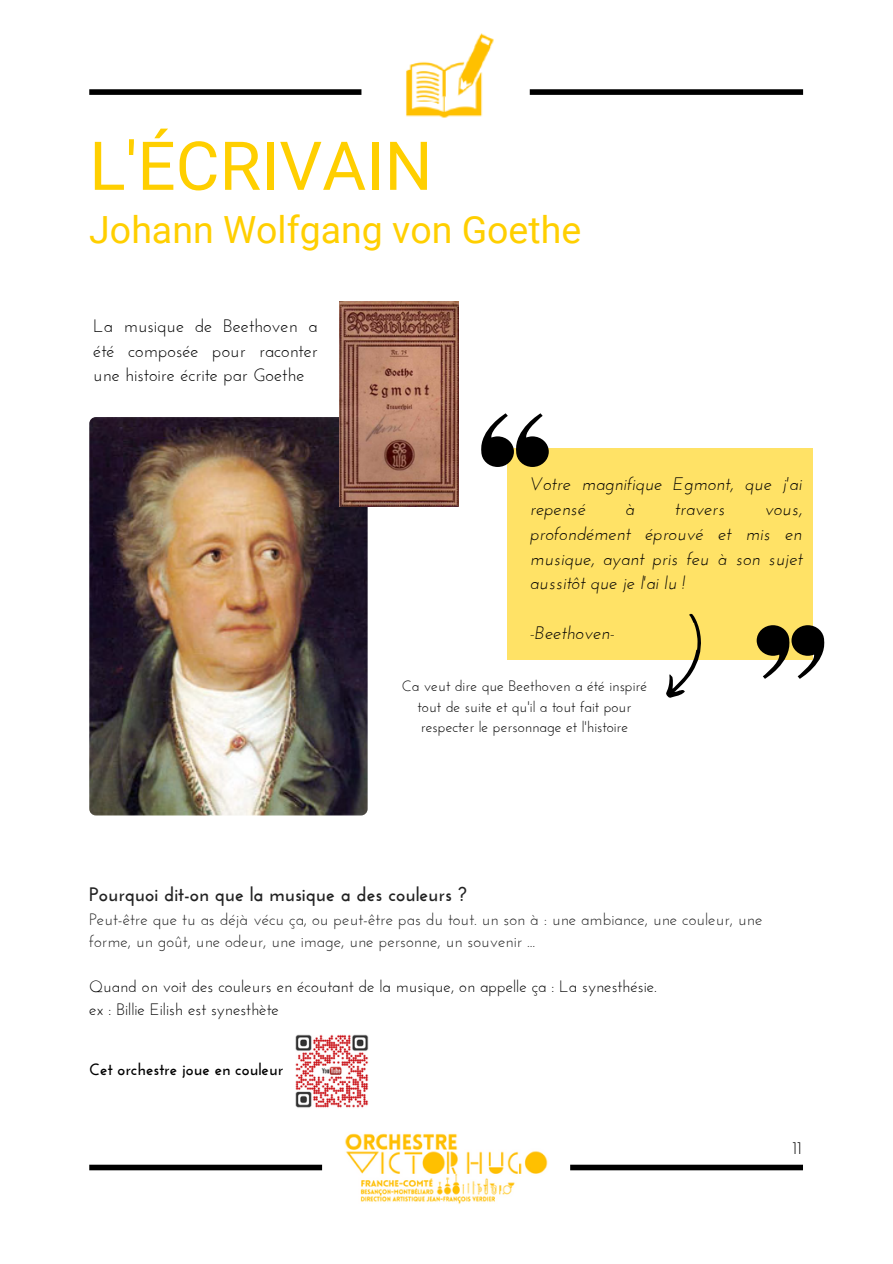
<style>
.page{position:relative;width:893px;height:1264px;background:#fff}
.page>*{position:absolute;margin:0;border:0;box-sizing:border-box;transform-origin:0 0}
.t1{font:67.5px "Roboto";color:#ffcf00}
.t2{font:37.5px "Roboto";color:#ffcf00}
.t3{font:700 19.5px "Josefin Sans";color:#222}
.t4{font:italic 18px/24.8px "Josefin Sans";color:#000}
.t5{font:18px/24.8px "Josefin Sans";color:#000;text-align:justify}
.t6{font:16.5px/22.5px "Josefin Sans";color:#222}
.t7{font:16.5px/22.5px "Josefin Sans";color:#000}
.t8{font:700 16.5px "Josefin Sans";color:#000}
.t9{font:15px/20.2px "Josefin Sans";color:#000;text-align:center}
</style>
<div class="page">
<img style="left:89px;top:417px;width:278px;height:398px;border-radius:7px">
<div style="left:570px;top:1164px;width:233px;height:6px;background:#000"></div>
<div style="left:89px;top:1164px;width:233px;height:6px;background:#000"></div>
<img style="left:345px;top:1133px;width:203px;height:71px">
<img style="left:295px;top:1034px;width:73px;height:74px">
<img style="left:339px;top:302px;width:119px;height:204px">
<div style="left:529px;top:89px;width:274px;height:6px;background:#000"></div>
<div style="left:89px;top:89px;width:272px;height:6px;background:#000"></div>
<img style="left:406px;top:33px;width:88px;height:85px">
<div style="left:507px;top:448px;width:306px;height:211px;background:#ffe266"></div>
<svg style="left:481px;top:413px;width:67px;height:54px"></svg>
<svg style="left:756px;top:625px;width:69px;height:54px"></svg>
<svg style="left:660px;top:613px;width:52px;height:85px"></svg>
<h1 class="t1" style="left:89px;top:127px;width:345px">L'ÉCRIVAIN</h1>
<h2 class="t2" style="left:89px;top:208px;width:493px">Johann Wolfgang von Goethe</h2>
<p class="t5" style="left:93px;top:315px;width:226px">La musique de Beethoven a été composée pour raconter une histoire écrite par Goethe</p>
<p class="t4" style="left:529px;top:473px;width:273px">Votre magnifique Egmont, que j'ai repensé</p>
<p class="t4" style="left:625px;top:498px;width:11px">à</p>
<p class="t4" style="left:674px;top:498px;width:52px">travers</p>
<p class="t4" style="left:529px;top:498px;width:274px;text-align:justify;text-indent:235px">vous, profondément éprouvé et mis en musique, ayant pris feu à son sujet aussitôt que je l'ai lu !</p>
<p class="t4" style="left:529px;top:622px;width:87px">-Beethoven-</p>
<p class="t9" style="left:401px;top:677px;width:247px">Ca veut dire que Beethoven a été inspiré tout de suite et qu'il a tout fait pour respecter le personnage et l'histoire</p>
<p class="t3" style="left:89px;top:886px;width:379px">Pourquoi dit-on que la musique a des couleurs ?</p>
<p class="t6" style="left:89px;top:909px;width:674px">Peut-être que tu as déjà vécu ça, ou peut-être pas du tout. un son à : une ambiance, une couleur, une forme, un goût, une odeur, une image, une personne, un souvenir ...</p>
<p class="t7" style="left:89px;top:977px;width:569px">Quand on voit des couleurs en écoutant de la musique, on appelle ça : La synesthésie. ex : Billie Eilish est synesthète</p>
<p class="t8" style="left:89px;top:1062px;width:195px">Cet orchestre joue en couleur</p>
<p class="t5" style="left:792px;top:1137px;width:11px">11</p>
</div>
